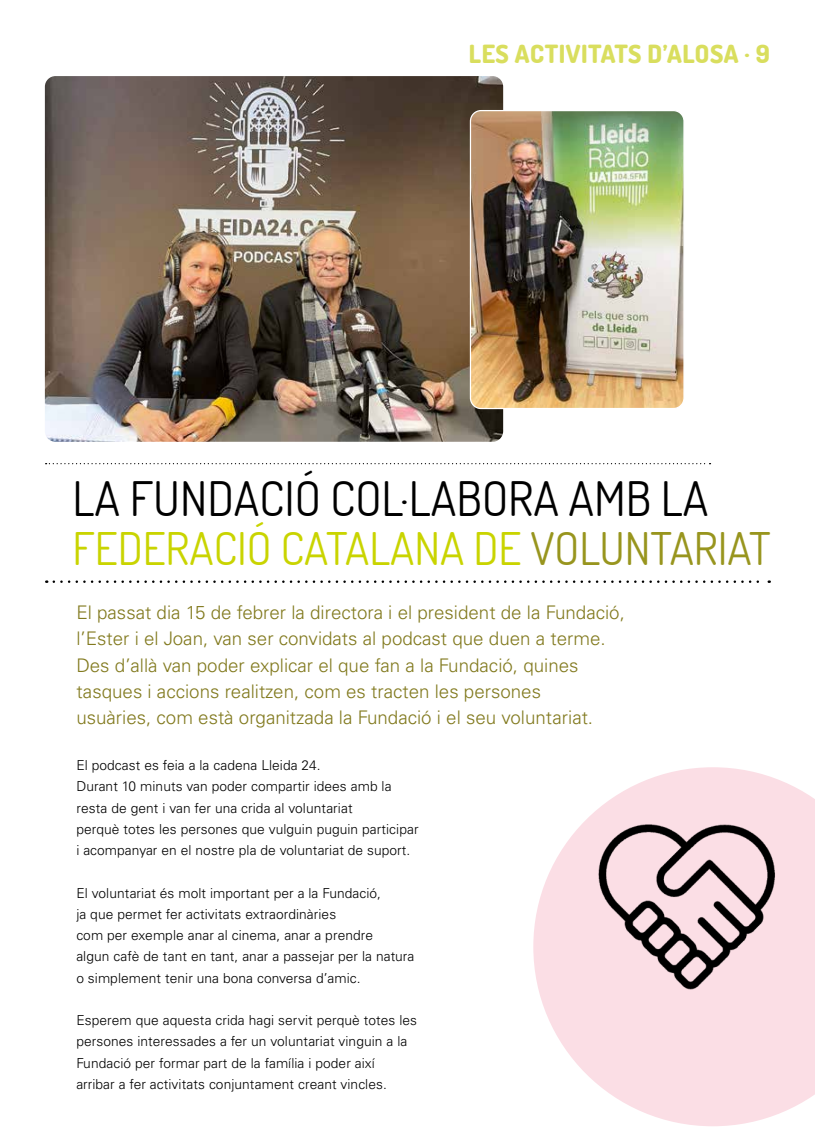
<style>
.page{position:relative;width:815px;height:1134px;background:#fff}
.page>*{position:absolute;margin:0;border:0;box-sizing:border-box;transform-origin:0 0}
.t1{font:47.5px "Dosis";color:#000}
.t2{font:44.88px "Dosis";color:#c9d400}
.t3{font:800 25px "Dosis";letter-spacing:.02em;color:#d9de5e}
.t4{font:300 18.75px/26.2px "Univers";color:#827a1f}
.t5{font:300 13.75px/21.2px "Univers";letter-spacing:.005em;color:#000}
.s1{color:#98951e}
</style>
<div class="page">
<svg style="left:533px;top:767px;width:282px;height:359px;fill:#fbdee5"></svg>
<img style="left:45px;top:76px;width:458px;height:366px">
<svg style="left:54px;top:580px;width:716px;height:3px"></svg>
<svg style="left:46px;top:463px;width:665px;height:1px"></svg>
<img style="left:470px;top:111px;width:213px;height:297px">
<div style="left:470px;top:110px;width:215px;height:299px;border:1px solid #fff;border-radius:11px"></div>
<img style="left:591px;top:809px;width:192px;height:192px">
<h3 class="t3" style="left:469px;top:38px;width:303px">LES ACTIVITATS D’ALOSA · 9</h3>
<h1 class="t1" style="left:73px;top:467px;width:637px">LA FUNDACIÓ COL·LABORA AMB LA</h1>
<h2 class="t2" style="left:73px;top:519px;width:700px">FEDERACIÓ CATALANA DE <span class="s1">VOLUNTARIAT</span></h2>
<p class="t4" style="left:76px;top:599px;width:550px">El passat dia 15 de febrer la directora i el president de la Fundació, l’Ester i el Joan, van ser convidats al podcast que duen a terme.<br>Des d’allà van poder explicar el que fan a la Fundació, quines tasques i accions realitzen, com es tracten les persones<br>usuàries, com està organitzada la Fundació i el seu voluntariat.</p>
<p class="t5" style="left:76px;top:755px;width:344px">El podcast es feia a la cadena Lleida 24.<br>Durant 10 minuts van poder compartir idees amb la resta de gent i van fer una crida al voluntariat<br>perquè totes les persones que vulguin puguin participar i acompanyar en el nostre pla de voluntariat de suport.</p>
<p class="t5" style="left:76px;top:882px;width:339px">El voluntariat és molt important per a la Fundació,<br>ja que permet fer activitats extraordinàries<br>com per exemple anar al cinema, anar a prendre<br>algun cafè de tant en tant, anar a passejar per la natura o simplement tenir una bona conversa d’amic.</p>
<p class="t5" style="left:76px;top:1010px;width:342px">Esperem que aquesta crida hagi servit perquè totes les persones interessades a fer un voluntariat vinguin a la Fundació per formar part de la família i poder així<br>arribar a fer activitats conjuntament creant vincles.</p>
</div>
